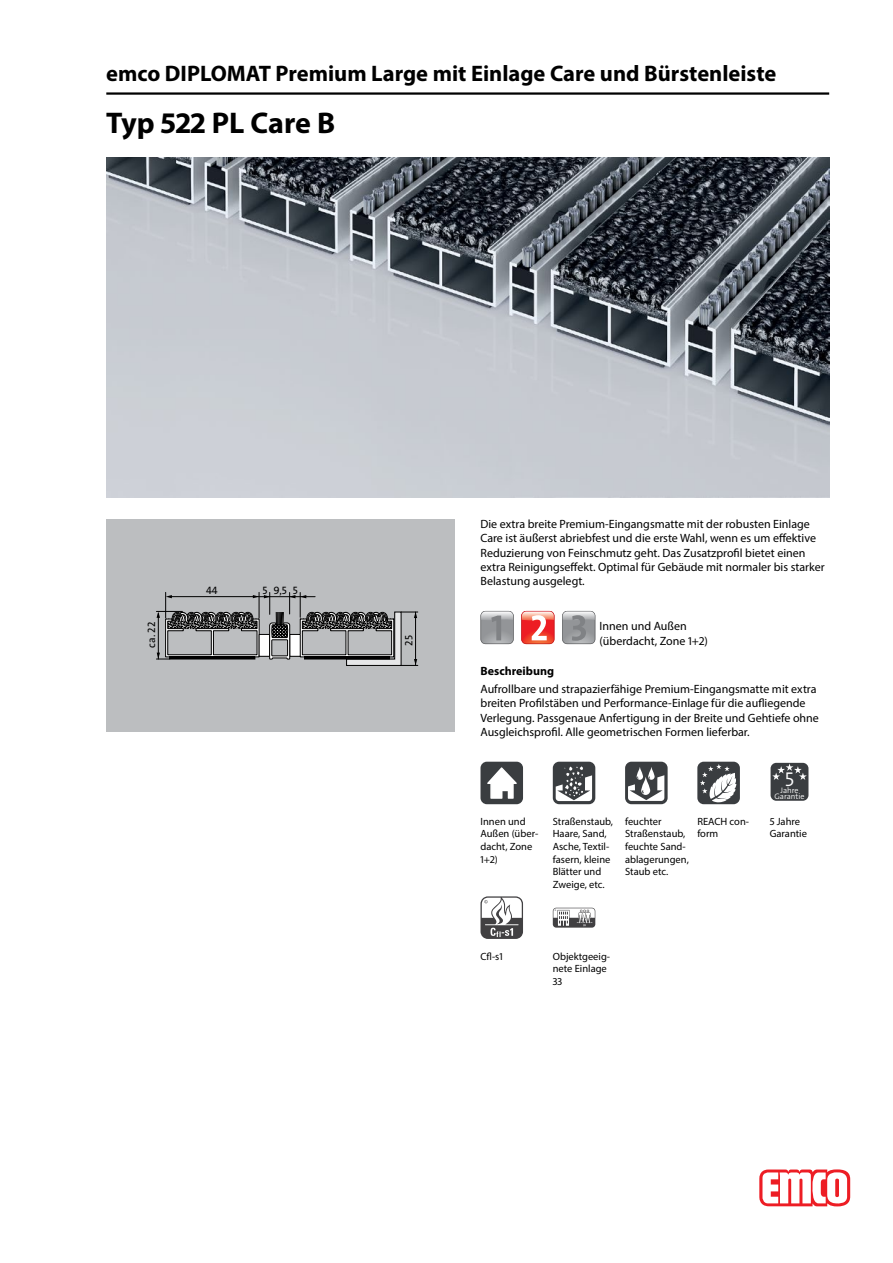
<style>
.page{position:relative;width:893px;height:1263px;background:#fff}
.page>*{position:absolute;margin:0;border:0;box-sizing:border-box;transform-origin:0 0}
.typ_bau{font:700 30px "Myriad Pro";color:#000}
.titel1_em_bau{font:700 22.5px "Myriad Pro";color:#000}
.BILDR{font:300 20.1px "The Sans Os F";color:#fff}
.fliesstext_bau{font:12px/14.4px "Myriad Pro";color:#000}
.Stoerer{font:12px/14.4px "Myriad Pro";color:#000}
.fliesstext_bold_bau{font:700 12px "Myriad Pro";color:#000}
.BILDR-2{font:10.8px "The Sans Os F";color:#000}
.mouseovertext_bau{font:10.5px/12.6px "Myriad Pro";color:#000}
.BILDR-3{font:300 7.95px/6.8px "The Sans Os F";color:#fff;text-align:center}
</style>
<div class="page">
<img style="left:106px;top:157px;width:723px;height:340px">
<hr style="left:106px;top:92px;width:723px;height:3px;background:#000">
<svg style="left:759px;top:1169px;width:91px;height:37px"></svg>
<div style="left:106px;top:519px;width:349px;height:212px;background:#bcbec0"></div>
<svg style="left:156px;top:592px;width:262px;height:74px"></svg>
<svg style="left:521px;top:611px;width:33px;height:33px"></svg>
<svg style="left:562px;top:611px;width:33px;height:33px"></svg>
<svg style="left:480px;top:611px;width:34px;height:33px"></svg>
<div style="left:480px;top:762px;width:43px;height:42px;background:#3a3d40;border-radius:6px"></div>
<svg style="left:487px;top:767px;width:30px;height:32px"></svg>
<div style="left:553px;top:762px;width:42px;height:42px;background:#3a3d40;border-radius:6px"></div>
<svg style="left:556px;top:766px;width:36px;height:35px"></svg>
<div style="left:625px;top:762px;width:43px;height:42px;background:#3a3d40;border-radius:6px"></div>
<svg style="left:628px;top:767px;width:36px;height:34px"></svg>
<div style="left:697px;top:762px;width:43px;height:42px;background:#3a3d40;border-radius:6px"></div>
<svg style="left:700px;top:764px;width:36px;height:38px"></svg>
<div style="left:771px;top:763px;width:37px;height:38px;background:#3a3d40;border-radius:6px"></div>
<svg style="left:772px;top:763px;width:35px;height:17px"></svg>
<svg style="left:480px;top:896px;width:43px;height:43px"></svg>
<svg style="left:553px;top:908px;width:42px;height:20px"></svg>
<p class="titel1_em_bau" style="left:106px;top:59px;width:672px">emco DIPLOMAT Premium Large mit Einlage Care und Bürstenleiste</p>
<p class="typ_bau" style="left:106px;top:103px;width:230px">Typ 522 PL Care B</p>
<p class="BILDR-2" style="left:145px;top:648px;width:27px;rotate:-90deg">ca. 22</p>
<p class="BILDR-2" style="left:206px;top:583px;width:13px">44</p>
<p class="BILDR-2" style="left:263px;top:583px;width:37px">5 9,5 5</p>
<p class="BILDR-2" style="left:402px;top:645px;width:12px;rotate:-90deg">25</p>
<p class="Stoerer" style="left:480px;top:516px;width:346px">Die extra breite Premium-Eingangsmatte mit der robusten Einlage Care ist äußerst abriebfest und die erste Wahl, wenn es um effektive Reduzierung von Feinschmutz geht. Das Zusatzprofil bietet einen extra Reinigungseffekt. Optimal für Gebäude mit normaler bis starker Belastung ausgelegt.</p>
<p class="fliesstext_bau" style="left:600px;top:619px;width:110px">Innen und Außen (überdacht, Zone 1+2)</p>
<p class="fliesstext_bold_bau" style="left:480px;top:663px;width:75px">Beschreibung</p>
<p class="fliesstext_bau" style="left:480px;top:681px;width:340px">Aufrollbare und strapazierfähige Premium-Eingangsmatte mit extra breiten Profilstäben und Performance-Einlage für die aufliegende Verlegung. Passgenaue Anfertigung in der Breite und Gehtiefe ohne Ausgleichsprofil. Alle geometrischen Formen lieferbar.</p>
<p class="mouseovertext_bau" style="left:480px;top:815px;width:59px">Innen und<br>Außen (über&shy;dacht, Zone<br>1+2)</p>
<p class="mouseovertext_bau" style="left:553px;top:815px;width:62px">Straßenstaub,<br>Haare, Sand,<br>Asche, Textil&shy;fasern, kleine<br>Blätter und<br>Zweige, etc.</p>
<p class="mouseovertext_bau" style="left:625px;top:815px;width:65px">feuchter<br>Straßenstaub, feuchte Sand&shy;ablagerungen,<br>Staub etc.</p>
<p class="mouseovertext_bau" style="left:697px;top:815px;width:53px">REACH con&shy;form</p>
<p class="BILDR" style="left:785px;top:766px;width:11px">5</p>
<p class="BILDR-3" style="left:774px;top:787px;width:32px">Jahre<br>Garantie</p>
<p class="mouseovertext_bau" style="left:770px;top:815px;width:39px">5 Jahre<br>Garantie</p>
<p class="mouseovertext_bau" style="left:480px;top:949px;width:24px">Cfl-s1</p>
<p class="mouseovertext_bau" style="left:553px;top:949px;width:59px">Objektgeeig&shy;nete Einlage<br>33</p>
</div>
